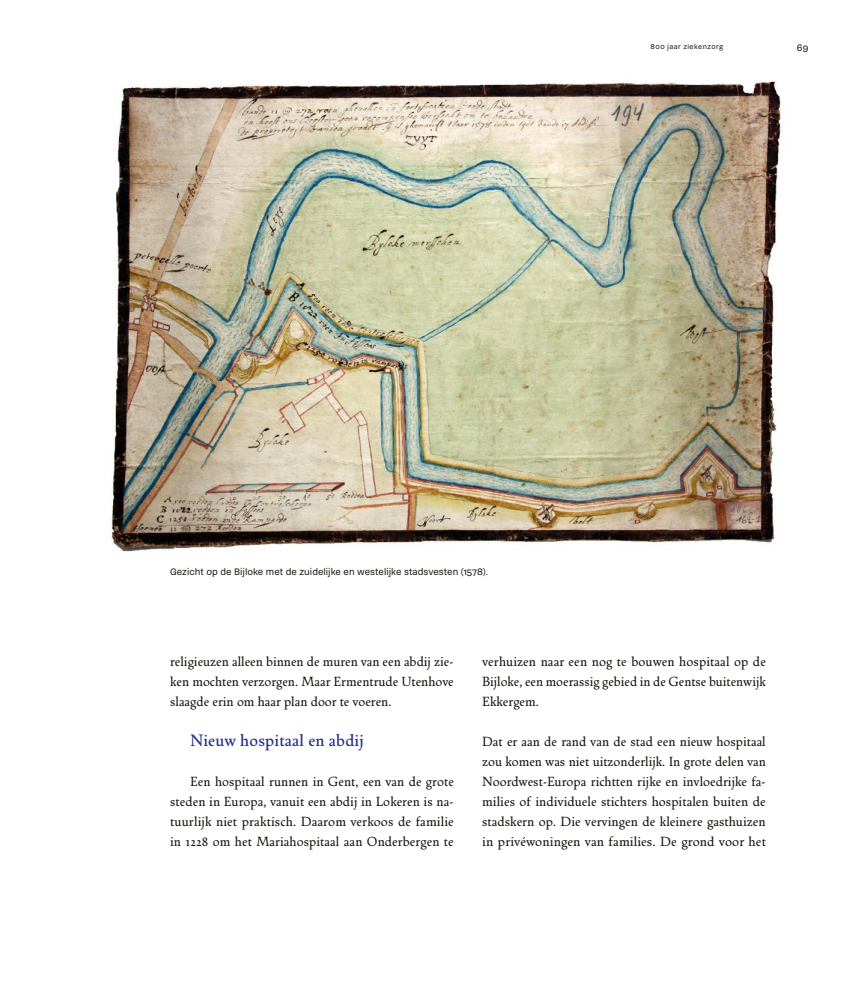
<style>
.page{position:relative;width:851px;height:993px;background:#fff}
.page>*{position:absolute;margin:0;border:0;box-sizing:border-box;transform-origin:0 0}
.t1{font:17.5px "Bara Std";letter-spacing:.01em;color:#23318a}
.t2{font:300 14px/20px "Bara Std";color:#12120d;text-align:justify}
.t3{font:10px "Brenner Sans Std";letter-spacing:.005em;color:#12120d}
.t4{font:7.5px "Brenner Sans Std";letter-spacing:.065em;color:#12120d}
</style>
<div class="page">
<img style="left:110px;top:80px;width:672px;height:472px">
<p class="t4" style="left:650px;top:41px;width:74px">800 jaar ziekenzorg</p>
<p class="t3" style="left:796px;top:41px;width:13px">69</p>
<p class="t3" style="left:170px;top:564px;width:319px">Gezicht op de Bijloke met de zuidelijke en westelijke stadsvesten (1578).</p>
<p class="t2" style="left:170px;top:651px;width:285px">religieuzen alleen binnen de muren van een abdij zie&shy;ken mochten verzorgen. Maar Ermentrude Utenhove slaagde erin om haar plan door te voeren.</p>
<p class="t1" style="left:190px;top:730px;width:175px">Nieuw hospitaal en abdij</p>
<p class="t2" style="left:170px;top:771px;width:285px;text-indent:20px">Een hospitaal runnen in Gent, een van de grote steden in Europa, vanuit een abdij in Lokeren is na&shy;tuurlijk niet praktisch. Daarom verkoos de familie in 1228 om het Mariahospitaal aan Onderbergen te</p>
<p class="t2" style="left:482px;top:651px;width:285px">verhuizen naar een nog te bouwen hospitaal op de Bijloke, een moerassig gebied in de Gentse buitenwijk Ekkergem.</p>
<p class="t2" style="left:482px;top:731px;width:285px">Dat er aan de rand van de stad een nieuw hospitaal zou komen was niet uitzonderlijk. In grote delen van Noordwest-Europa richtten rijke en invloedrijke fa&shy;milies of individuele stichters hospitalen buiten de stadskern op. Die vervingen de kleinere gasthuizen in privéwoningen van families. De grond voor het</p>
</div>
